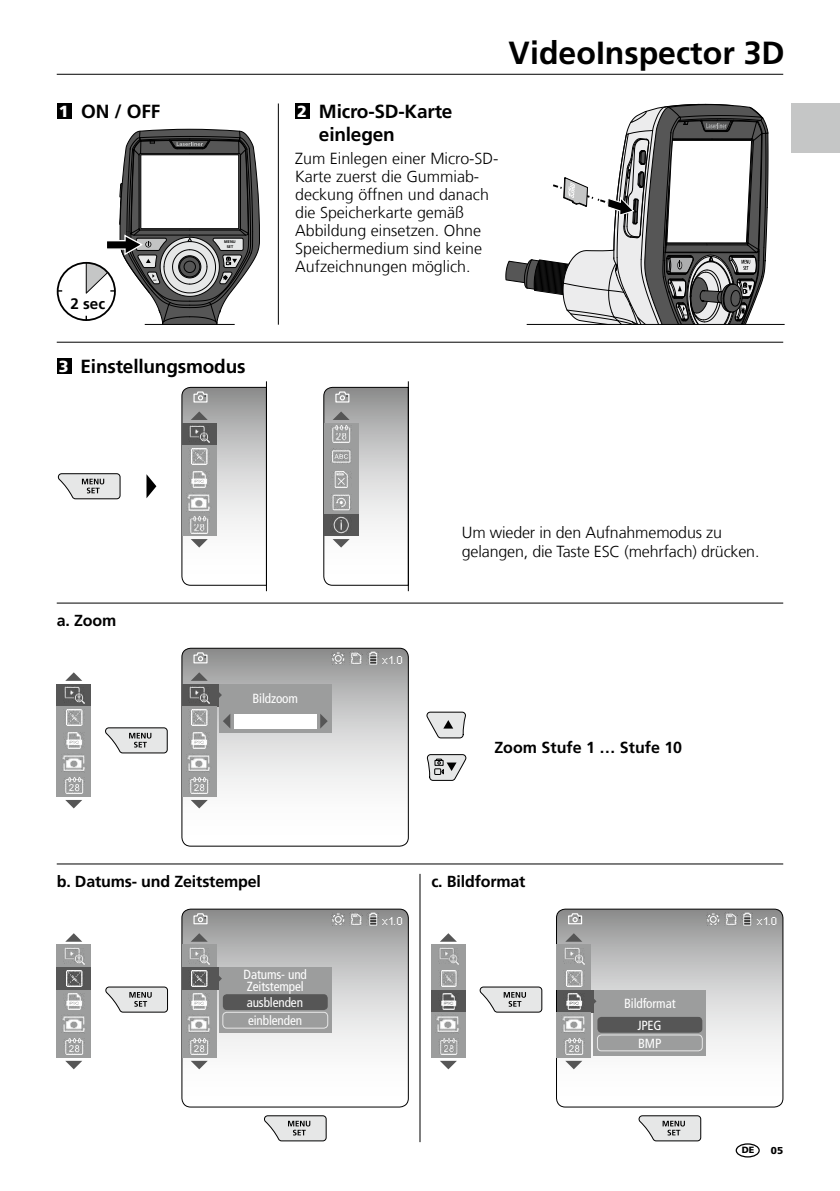
<style>
.page{position:relative;width:840px;height:1191px;background:#fff}
.page>*{position:absolute;margin:0;border:0;box-sizing:border-box;transform-origin:0 0}
.t1{font:700 32px "Frutiger LT Com";color:#000}
.t2{font:700 19px/22.8px "Frutiger LT Com";letter-spacing:-.01em;color:#000}
.t3{font:300 16px/18px "Frutiger LT Com";color:#000}
.t4{font:700 16px "Frutiger LT Com";letter-spacing:-.01em;color:#000}
.t5{font:700 15.2px "Frutiger LT Com";color:#000}
.t6{font:condensed 13.2px/11.8px "Frutiger LT Com";letter-spacing:-.01em;color:#fff}
.t7{font:900 10px "Frutiger LT Com";color:#000}
.t8{font:900 9px "Frutiger LT Com";color:#000}
.t9{font:8px "px sans nouveaux";color:#fff}
.t10{font:700 4px/4.4px "Frutiger LT Com";color:#000;text-align:center}
.s1{font-weight:900;font-size:16px;color:#fff}
</style>
<div class="page">
<hr style="left:57px;top:74px;width:725px;height:1px;background:#000">
<svg style="left:556px;top:909px;width:226px;height:198px"></svg>
<div style="left:556px;top:909px;width:226px;height:198px;border:1px solid #000;border-radius:9px"></div>
<svg style="left:182px;top:909px;width:226px;height:198px"></svg>
<div style="left:181px;top:909px;width:227px;height:198px;border:1px solid #000;border-radius:9px"></div>
<div style="left:219px;top:967px;width:112px;height:65px;background:#9c9d9d"></div>
<svg style="left:331px;top:912px;width:48px;height:13px"></svg>
<svg style="left:105px;top:986px;width:63px;height:26px"></svg>
<svg style="left:479px;top:986px;width:63px;height:26px"></svg>
<svg style="left:219px;top:976px;width:3px;height:6px"></svg>
<div style="left:57px;top:944px;width:34px;height:23px;background:#9c9d9d"></div>
<img style="left:64px;top:947px;width:20px;height:17px">
<div style="left:57px;top:967px;width:34px;height:23px;background:#565656"></div>
<img style="left:66px;top:970px;width:17px;height:16px">
<div style="left:57px;top:990px;width:34px;height:22px;background:#9c9d9d"></div>
<img style="left:64px;top:993px;width:18px;height:16px">
<div style="left:57px;top:1012px;width:34px;height:23px;background:#9c9d9d"></div>
<img style="left:62px;top:1015px;width:23px;height:18px">
<div style="left:57px;top:1035px;width:34px;height:23px;background:#9c9d9d"></div>
<img style="left:63px;top:1038px;width:21px;height:16px">
<svg style="left:66px;top:933px;width:16px;height:8px"></svg>
<svg style="left:65px;top:1060px;width:17px;height:9px"></svg>
<div style="left:182px;top:944px;width:34px;height:23px;background:#9c9d9d"></div>
<img style="left:189px;top:947px;width:20px;height:17px">
<div style="left:182px;top:967px;width:37px;height:23px;background:#565656"></div>
<img style="left:191px;top:970px;width:17px;height:16px">
<div style="left:182px;top:990px;width:34px;height:22px;background:#9c9d9d"></div>
<img style="left:189px;top:993px;width:18px;height:16px">
<div style="left:182px;top:1012px;width:34px;height:23px;background:#9c9d9d"></div>
<img style="left:187px;top:1015px;width:23px;height:18px">
<div style="left:182px;top:1035px;width:34px;height:23px;background:#9c9d9d"></div>
<img style="left:189px;top:1038px;width:20px;height:16px">
<svg style="left:191px;top:933px;width:17px;height:8px"></svg>
<svg style="left:191px;top:1048px;width:17px;height:21px"></svg>
<hr style="left:419px;top:874px;width:1px;height:268px;background:#000">
<div style="left:593px;top:990px;width:112px;height:65px;background:#9c9d9d"></div>
<svg style="left:706px;top:912px;width:47px;height:13px"></svg>
<svg style="left:593px;top:997px;width:3px;height:8px"></svg>
<div style="left:431px;top:944px;width:34px;height:23px;background:#9c9d9d"></div>
<img style="left:439px;top:947px;width:19px;height:17px">
<div style="left:431px;top:967px;width:34px;height:23px;background:#9c9d9d"></div>
<img style="left:440px;top:970px;width:17px;height:16px">
<div style="left:431px;top:990px;width:34px;height:22px;background:#565656"></div>
<img style="left:441px;top:993px;width:16px;height:16px">
<div style="left:431px;top:1012px;width:34px;height:23px;background:#9c9d9d"></div>
<img style="left:436px;top:1015px;width:23px;height:18px">
<div style="left:431px;top:1035px;width:34px;height:23px;background:#9c9d9d"></div>
<img style="left:439px;top:1038px;width:19px;height:16px">
<svg style="left:440px;top:933px;width:16px;height:8px"></svg>
<svg style="left:440px;top:1060px;width:16px;height:9px"></svg>
<div style="left:556px;top:944px;width:34px;height:23px;background:#9c9d9d"></div>
<img style="left:564px;top:947px;width:20px;height:17px">
<div style="left:556px;top:967px;width:34px;height:23px;background:#9c9d9d"></div>
<img style="left:566px;top:970px;width:17px;height:16px">
<div style="left:556px;top:990px;width:37px;height:22px;background:#565656"></div>
<img style="left:566px;top:993px;width:17px;height:16px">
<div style="left:556px;top:1012px;width:34px;height:23px;background:#9c9d9d"></div>
<img style="left:562px;top:1015px;width:23px;height:18px">
<div style="left:556px;top:1035px;width:34px;height:23px;background:#9c9d9d"></div>
<img style="left:563px;top:1038px;width:21px;height:16px">
<svg style="left:565px;top:933px;width:17px;height:8px"></svg>
<svg style="left:565px;top:1048px;width:17px;height:21px"></svg>
<svg style="left:264px;top:1115px;width:62px;height:26px"></svg>
<svg style="left:638px;top:1115px;width:62px;height:26px"></svg>
<svg style="left:193px;top:913px;width:14px;height:11px"></svg>
<svg style="left:567px;top:913px;width:15px;height:11px"></svg>
<svg style="left:182px;top:648px;width:226px;height:198px"></svg>
<div style="left:181px;top:648px;width:227px;height:198px;border:1px solid #000;border-radius:9px"></div>
<svg style="left:331px;top:651px;width:48px;height:13px"></svg>
<svg style="left:105px;top:727px;width:63px;height:26px"></svg>
<div style="left:219px;top:683px;width:112px;height:49px;background:#9c9d9d"></div>
<div style="left:234px;top:713px;width:82px;height:15px;background:#fff"></div>
<svg style="left:320px;top:714px;width:7px;height:14px"></svg>
<svg style="left:223px;top:714px;width:7px;height:14px"></svg>
<svg style="left:219px;top:692px;width:3px;height:6px"></svg>
<div style="left:182px;top:683px;width:37px;height:23px;background:#565656"></div>
<img style="left:189px;top:687px;width:20px;height:16px">
<div style="left:182px;top:706px;width:34px;height:23px;background:#9c9d9d"></div>
<img style="left:191px;top:709px;width:17px;height:17px">
<div style="left:182px;top:729px;width:34px;height:22px;background:#9c9d9d"></div>
<img style="left:189px;top:732px;width:18px;height:16px">
<div style="left:182px;top:751px;width:34px;height:23px;background:#9c9d9d"></div>
<img style="left:187px;top:754px;width:23px;height:18px">
<div style="left:182px;top:774px;width:34px;height:23px;background:#9c9d9d"></div>
<img style="left:189px;top:777px;width:20px;height:16px">
<svg style="left:191px;top:672px;width:17px;height:9px"></svg>
<svg style="left:191px;top:787px;width:17px;height:21px"></svg>
<div style="left:57px;top:683px;width:34px;height:23px;background:#565656"></div>
<img style="left:64px;top:687px;width:20px;height:16px">
<div style="left:57px;top:706px;width:34px;height:23px;background:#9c9d9d"></div>
<img style="left:66px;top:709px;width:17px;height:17px">
<div style="left:57px;top:729px;width:34px;height:22px;background:#9c9d9d"></div>
<img style="left:64px;top:732px;width:18px;height:16px">
<div style="left:57px;top:751px;width:34px;height:23px;background:#9c9d9d"></div>
<img style="left:62px;top:754px;width:23px;height:18px">
<div style="left:57px;top:774px;width:34px;height:23px;background:#9c9d9d"></div>
<img style="left:63px;top:777px;width:21px;height:17px">
<svg style="left:65px;top:672px;width:17px;height:9px"></svg>
<svg style="left:65px;top:800px;width:17px;height:8px"></svg>
<svg style="left:427px;top:754px;width:39px;height:27px"></svg>
<svg style="left:426px;top:711px;width:39px;height:27px"></svg>
<svg style="left:193px;top:652px;width:14px;height:11px"></svg>
<svg style="left:505px;top:104px;width:269px;height:220px"></svg>
<hr style="left:278px;top:103px;width:1px;height:222px;background:#000">
<div style="left:57px;top:103px;width:15px;height:16px;background:#000"></div>
<div style="left:295px;top:103px;width:15px;height:16px;background:#000"></div>
<hr style="left:526px;top:324px;width:258px;height:1px;background:#000">
<hr style="left:57px;top:342px;width:725px;height:1px;background:#000">
<div style="left:57px;top:359px;width:15px;height:15px;background:#000"></div>
<hr style="left:57px;top:602px;width:725px;height:1px;background:#000">
<hr style="left:57px;top:863px;width:725px;height:1px;background:#000">
<div style="left:57px;top:262px;width:59px;height:59px;border:2px solid #000;border-radius:50%"></div>
<svg style="left:85px;top:129px;width:174px;height:196px"></svg>
<svg style="left:146px;top:474px;width:10px;height:24px"></svg>
<svg style="left:57px;top:473px;width:63px;height:26px"></svg>
<hr style="left:266px;top:381px;width:1px;height:210px;background:#000">
<hr style="left:408px;top:381px;width:1px;height:210px;background:#000">
<svg style="left:181px;top:387px;width:85px;height:199px"></svg>
<svg style="left:323px;top:387px;width:85px;height:199px"></svg>
<div style="left:223px;top:994px;width:104px;height:16px;background:#565656;border-radius:4px"></div>
<div style="left:222px;top:1012px;width:106px;height:16px;border:1px solid #e7e7e7;border-radius:4px"></div>
<div style="left:597px;top:1017px;width:105px;height:15px;background:#565656;border-radius:4px"></div>
<div style="left:597px;top:1034px;width:105px;height:17px;border:1px solid #e7e7e7;border-radius:4px"></div>
<div style="left:735px;top:1143px;width:24px;height:14px;border:1px solid #000;border-radius:50%"></div>
<div style="left:791px;top:103px;width:48px;height:50px;background:#c5c6c6"></div>
<h1 class="t1" style="left:508px;top:34px;width:277px">VideoInspector 3D</h1>
<p class="t2" style="left:59px;top:100px;width:103px"><span class="s1">1</span> ON / OFF</p>
<p class="t2" style="left:319px;top:100px;width:135px;text-indent:-22px"><span class="s1">2</span> Micro-SD-Karte einlegen</p>
<p class="t3" style="left:295px;top:149px;width:205px">Zum Einlegen einer Micro-SD-<br>Karte zuerst die Gummiab&shy;deckung öffnen und danach die Speicherkarte gemäß<br>Abbildung einsetzen. Ohne<br>Speichermedium sind keine<br>Aufzeichnungen möglich.</p>
<p class="t10" style="left:224px;top:240px;width:13px">MENU<br>SET</p>
<p class="t5" style="left:70px;top:294px;width:36px">2 sec</p>
<p class="t2" style="left:59px;top:355px;width:188px"><span class="s1">3</span> Einstellungsmodus</p>
<p class="t4" style="left:57px;top:611px;width:61px">a. Zoom</p>
<p class="t6" style="left:252px;top:693px;width:47px">Bildzoom</p>
<p class="t4" style="left:57px;top:872px;width:206px">b. Datums- und Zeitstempel</p>
<p class="t9" style="left:382px;top:656px;width:22px">X1.0</p>
<p class="t3" style="left:461px;top:523px;width:299px;line-height:19.2px">Um wieder in den Aufnahmemodus zu gelangen, die Taste ESC (mehrfach) drücken.</p>
<p class="t4" style="left:494px;top:738px;width:189px">Zoom Stufe 1 … Stufe 10</p>
<p class="t4" style="left:431px;top:872px;width:96px">c. Bildformat</p>
<p class="t9" style="left:382px;top:917px;width:22px">X1.0</p>
<p class="t9" style="left:756px;top:917px;width:22px">X1.0</p>
<p class="t6" style="left:243px;top:968px;width:65px">Datums- und<br>Zeitstempel</p>
<p class="t6" style="left:246px;top:993px;width:58px;line-height:18px">ausblenden einblenden</p>
<p class="t6" style="left:623px;top:992px;width:53px;line-height:22.2px;text-align:center">Bildformat<br>JPEG</p>
<p class="t6" style="left:637px;top:1037px;width:25px">BMP</p>
<p class="t8" style="left:741px;top:1144px;width:14px">DE</p>
<p class="t7" style="left:770px;top:1144px;width:14px">05</p>
</div>
